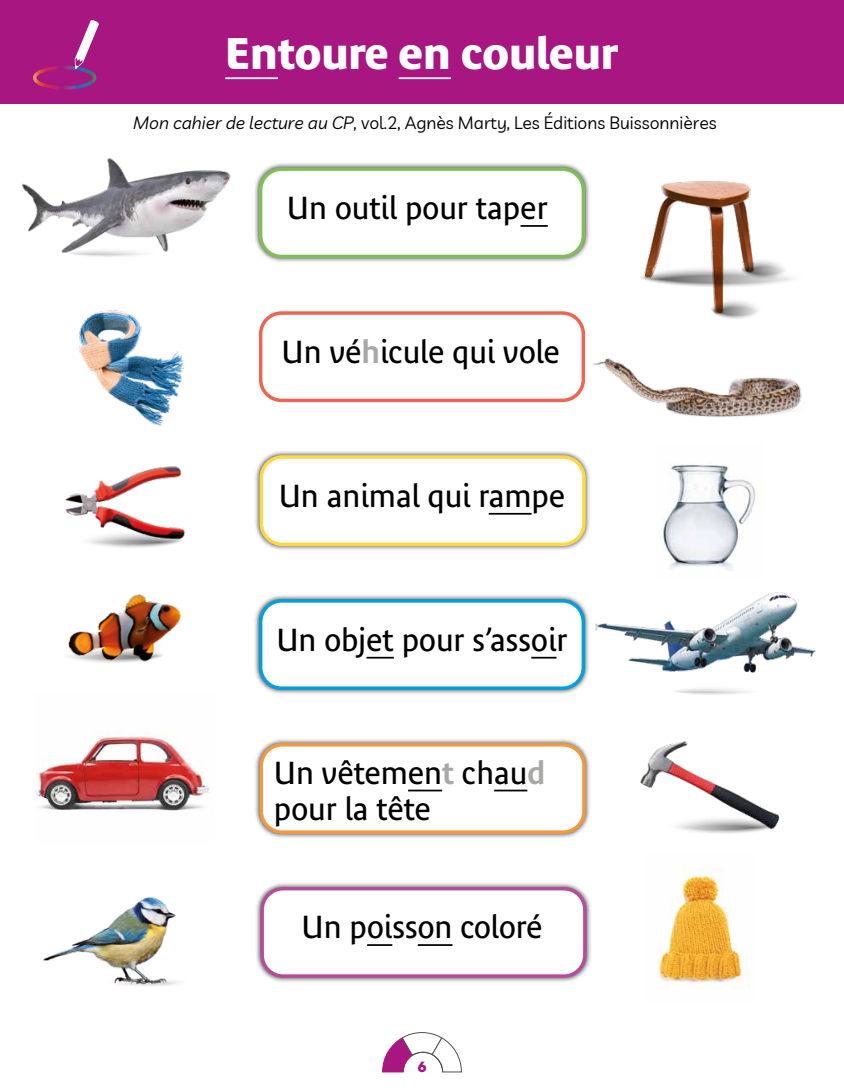
<style>
.page{position:relative;width:844px;height:1092px;background:#fff}
.page>*{position:absolute;margin:0;border:0;box-sizing:border-box;transform-origin:0 0}
.t1{font:700 43.75px "Bienvenue";color:#fff}
.t2{font:31.5px/36.8px "Bienvenue";color:#000}
.t3{font:17.5px "Livvic";color:#000}
.t4{font:700 14px "Avant Garde";color:#a71681}
.s1{font-style:italic}
.s2{font-weight:600;color:#a8a8a7}
</style>
<div class="page">
<div style="left:0;top:0;width:843px;height:104px;background:#a71681"></div>
<hr style="left:843px;top:0;width:1px;height:104px;background:#a71681">
<img style="left:35px;top:732px;width:174px;height:80px">
<hr style="left:225px;top:77px;width:53px;height:2px;background:#fff">
<hr style="left:398px;top:77px;width:53px;height:2px;background:#fff">
<div style="left:33px;top:66px;width:63px;height:24px;border:4px solid #fff;border-radius:50%"></div>
<svg style="left:75px;top:20px;width:24px;height:49px"></svg>
<div style="left:254px;top:449px;width:336px;height:102px;background:#000;opacity:.75"></div>
<div style="left:261px;top:457px;width:323px;height:87px;background:#fff;border-radius:21px"></div>
<div style="left:259px;top:455px;width:326px;height:91px;border:4px solid #ffd844;border-radius:21px"></div>
<hr style="left:488px;top:513px;width:43px;height:1px;background:#000">
<div style="left:259px;top:311px;width:326px;height:91px;border:4px solid #ec6553;border-radius:21px"></div>
<div style="left:253px;top:593px;width:337px;height:102px;background:#000;opacity:.75"></div>
<div style="left:260px;top:601px;width:323px;height:87px;background:#fff;border-radius:21px"></div>
<div style="left:259px;top:599px;width:326px;height:91px;border:4px solid #009fdd;border-radius:21px"></div>
<hr style="left:366px;top:656px;width:28px;height:2px;background:#000">
<hr style="left:531px;top:656px;width:25px;height:2px;background:#000">
<div style="left:255px;top:881px;width:336px;height:101px;background:#000;opacity:.75"></div>
<div style="left:262px;top:888px;width:322px;height:87px;background:#fff;border-radius:21px"></div>
<div style="left:260px;top:886px;width:326px;height:91px;border:4px solid #b64e97;border-radius:21px"></div>
<svg style="left:367px;top:944px;width:25px;height:1px"></svg>
<hr style="left:417px;top:944px;width:35px;height:1px;background:#000">
<div style="left:254px;top:737px;width:336px;height:102px;background:#000;opacity:.75"></div>
<div style="left:261px;top:744px;width:323px;height:88px;background:#fff;border-radius:21px"></div>
<div style="left:259px;top:743px;width:326px;height:90px;border:4px solid #f4993f;border-radius:21px"></div>
<hr style="left:408px;top:789px;width:34px;height:2px;background:#000">
<hr style="left:494px;top:789px;width:33px;height:2px;background:#000">
<div style="left:254px;top:162px;width:336px;height:101px;background:#000;opacity:.75"></div>
<div style="left:260px;top:169px;width:323px;height:87px;background:#fff;border-radius:21px"></div>
<div style="left:259px;top:167px;width:326px;height:91px;border:4px solid #81bd58;border-radius:21px"></div>
<hr style="left:520px;top:225px;width:27px;height:2px;background:#000">
<img style="left:65px;top:466px;width:120px;height:72px">
<svg style="left:75px;top:530px;width:107px;height:19px"></svg>
<img style="left:585px;top:592px;width:231px;height:89px">
<svg style="left:671px;top:685px;width:96px;height:11px"></svg>
<img style="left:43px;top:897px;width:137px;height:89px">
<img style="left:556px;top:335px;width:246px;height:82px">
<img style="left:662px;top:464px;width:94px;height:107px">
<img style="left:79px;top:310px;width:106px;height:116px">
<img style="left:657px;top:869px;width:93px;height:120px">
<img style="left:22px;top:158px;width:209px;height:99px">
<img style="left:68px;top:594px;width:114px;height:69px">
<img style="left:644px;top:181px;width:109px;height:122px">
<svg style="left:638px;top:265px;width:169px;height:23px"></svg>
<svg style="left:710px;top:297px;width:52px;height:23px"></svg>
<img style="left:640px;top:741px;width:140px;height:90px">
<svg style="left:663px;top:815px;width:112px;height:19px"></svg>
<svg style="left:741px;top:257px;width:47px;height:23px"></svg>
<svg style="left:382px;top:1032px;width:79px;height:40px"></svg>
<h1 class="t1" style="left:225px;top:28px;width:395px">Entoure en couleur</h1>
<p class="t3" style="left:133px;top:110px;width:585px"><span class="s1">Mon cahier de lecture au CP</span>, vol.2, Agnès Marty, Les Éditions Buissonnières</p>
<p class="t2" style="left:287px;top:189px;width:262px">Un outil pour taper</p>
<p class="t2" style="left:281px;top:333px;width:280px">Un vé<span class="s2">h</span>icule qui vole</p>
<p class="t2" style="left:278px;top:477px;width:288px">Un animal qui rampe</p>
<p class="t2" style="left:276px;top:621px;width:293px">Un objet pour s’assoir</p>
<p class="t2" style="left:274px;top:754px;width:272px">Un vêtemen<span class="s2">t</span> chau<span class="s2">d </span>pour la tête</p>
<p class="t2" style="left:301px;top:908px;width:242px">Un poisson coloré</p>
<p class="t4" style="left:417px;top:1057px;width:10px">6</p>
</div>
